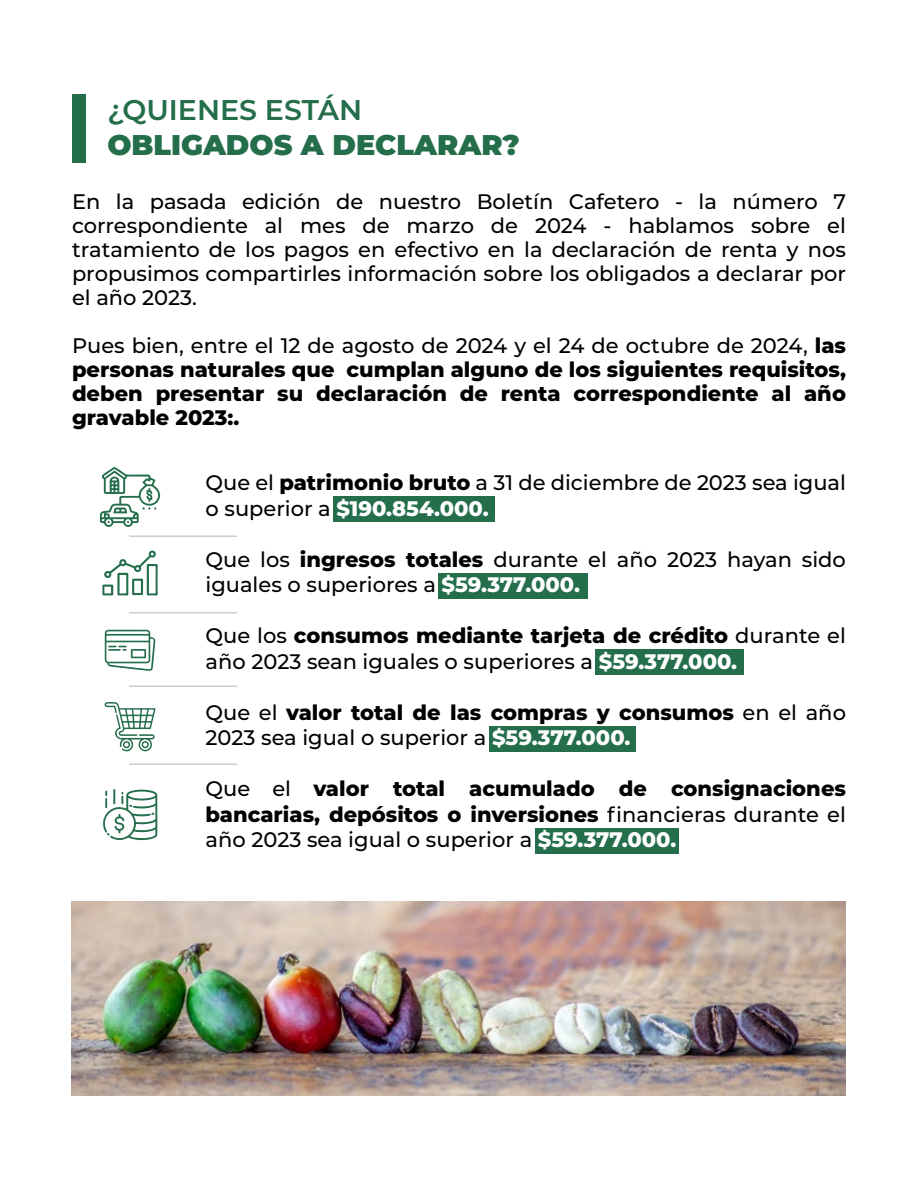
<style>
.page{position:relative;width:918px;height:1188px;background:#fff}
.page>*{position:absolute;margin:0;border:0;box-sizing:border-box;transform-origin:0 0}
.t1{font:900 28.5px "Montserrat";color:#246e4b}
.t2{font:600 28.5px "Montserrat";color:#246e4b}
.t3{font:500 21px/24px "Montserrat";color:#030000}
.t4{font:800 21px/24px "Montserrat";color:#030000;text-align:justify}
.s1{font-weight:500}
.s2{font-weight:800}
.s3{font-weight:800;color:#fff}
.s4{color:#fff}
</style>
<div class="page">
<div style="left:536px;top:828px;width:144px;height:26px;background:#246e4b"></div>
<div style="left:489px;top:726px;width:147px;height:26px;background:#246e4b"></div>
<div style="left:596px;top:650px;width:148px;height:25px;background:#246e4b"></div>
<div style="left:438px;top:573px;width:150px;height:25px;background:#246e4b"></div>
<div style="left:72px;top:94px;width:14px;height:69px;background:#246e4b"></div>
<div style="left:333px;top:496px;width:162px;height:26px;background:#246e4b"></div>
<hr style="left:129px;top:536px;width:108px;height:1px;background:#ccc">
<hr style="left:129px;top:612px;width:108px;height:2px;background:#ccc">
<hr style="left:129px;top:686px;width:108px;height:1px;background:#ccc">
<hr style="left:129px;top:764px;width:108px;height:1px;background:#ccc">
<img style="left:71px;top:902px;width:774px;height:194px">
<svg style="left:100px;top:467px;width:60px;height:60px"></svg>
<svg style="left:102px;top:550px;width:56px;height:46px"></svg>
<svg style="left:105px;top:630px;width:50px;height:41px"></svg>
<svg style="left:104px;top:702px;width:52px;height:49px"></svg>
<svg style="left:103px;top:789px;width:54px;height:52px"></svg>
<h1 class="t2" style="left:107px;top:90px;width:256px">¿QUIENES ESTÁN</h1>
<h1 class="t1" style="left:107px;top:123px;width:414px">OBLIGADOS A DECLARAR?</h1>
<p class="t3" style="left:72px;top:189px;width:776px;text-align:justify">En la pasada edición de nuestro Boletín Cafetero - la número 7 correspondiente al mes de marzo de 2024 - hablamos sobre el tratamiento de los pagos en efectivo en la declaración de renta y nos propusimos compartirles información sobre los obligados a declarar por el año 2023.</p>
<p class="t4" style="left:72px;top:332px;width:776px"><span class="s1">Pues bien, entre el 12 de agosto de 2024 y el 24 de octubre de 2024,</span> las personas naturales que cumplan alguno de los siguientes requisitos, deben presentar su declaración de renta correspondiente al año gravable 2023:.</p>
<p class="t3" style="left:206px;top:469px;width:642px;line-height:25.5px">Que el <span class="s2">patrimonio bruto</span> a 31 de diciembre de 2023 sea igual o superior a <span class="s3">$190.854.000.</span></p>
<p class="t3" style="left:206px;top:546px;width:642px;line-height:25.5px">Que los <span class="s2">ingresos totales</span> durante el año 2023 hayan sido iguales o superiores a <span class="s3">$59.377.000.</span></p>
<p class="t3" style="left:206px;top:622px;width:642px;line-height:25.5px">Que los <span class="s2">consumos mediante tarjeta de crédito</span> durante el año 2023 sean iguales o superiores a <span class="s3">$59.377.000.</span></p>
<p class="t3" style="left:206px;top:699px;width:642px;line-height:25.5px">Que el <span class="s2">valor total de las compras y consumos</span> en el año<br>2023 sea igual o superior a <span class="s3">$59.377.000.</span></p>
<p class="t4" style="left:206px;top:775px;width:642px;line-height:25.5px"><span class="s1">Que el</span> valor total acumulado de consignaciones bancarias, depósitos o inversiones <span class="s1">financieras durante el año 2023 sea igual o superior a</span> <span class="s4">$59.377.000.</span></p>
</div>
